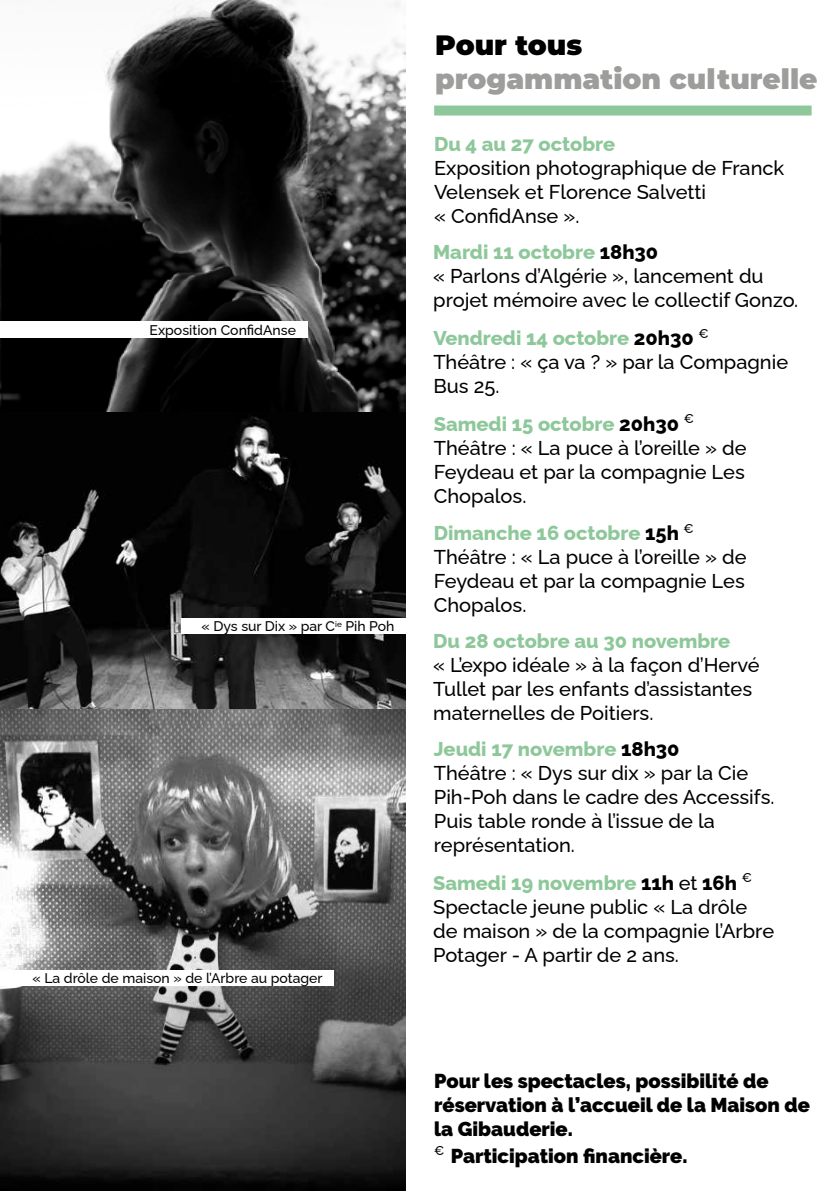
<style>
.page{position:relative;width:840px;height:1191px;background:#fff}
.page>*{position:absolute;margin:0;border:0;box-sizing:border-box;transform-origin:0 0}
.t1{font:900 28px "Montserrat";color:#9d9d9c}
.t2{font:900 28px "Montserrat";color:#000}
.t3{font:500 20px/24px "Raleway";color:#000}
.t4{font:900 20px/24px "Raleway";color:#000}
.t5{font:800 20px "Raleway";color:#8ec89a}
.t6{font:500 14px "Raleway";color:#000}
.s1{font-weight:800;color:#8ec89a}
.s2{font-weight:800}
</style>
<div class="page">
<div style="left:434px;top:105px;width:377px;height:10px;background:#8ec89a"></div>
<img style="left:0;top:708px;width:405px;height:483px">
<img style="left:0;top:411px;width:405px;height:297px">
<img style="left:0;top:0;width:405px;height:411px">
<div style="left:0;top:969px;width:333px;height:16px;background:#fff"></div>
<div style="left:181px;top:618px;width:224px;height:16px;background:#fff"></div>
<div style="left:0;top:321px;width:307px;height:16px;background:#fff"></div>
<p class="t6" style="left:149px;top:318px;width:148px">Exposition ConfidAnse</p>
<p class="t6" style="left:201px;top:615px;width:194px">« Dys sur Dix » par C<sup>ie</sup> Pih Poh</p>
<p class="t6" style="left:32px;top:966px;width:291px">« La drôle de maison » de l’Arbre au potager</p>
<h1 class="t2" style="left:435px;top:24px;width:149px">Pour tous</h1>
<h1 class="t1" style="left:435px;top:58px;width:383px">progammation culturelle</h1>
<p class="t5" style="left:434px;top:128px;width:182px">Du 4 au 27 octobre</p>
<p class="t3" style="left:434px;top:154px;width:351px">Exposition photographique de Franck<br>Velensek et Florence Salvetti<br>« ConfidAnse ».</p>
<p class="t3" style="left:433px;top:238px;width:366px"><span class="s1">Mardi 11 octobre</span> <span class="s2">18h30<br></span>« Parlons d’Algérie », lancement du projet mémoire avec le collectif Gonzo.</p>
<p class="t3" style="left:433px;top:324px;width:356px"><span class="s1">Vendredi 14 octobre</span> <span class="s2">20h30</span> <sup>€<br></sup>Théâtre : « ça va ? » par la Compagnie<br>Bus 25.</p>
<p class="t3" style="left:433px;top:409px;width:314px"><span class="s1">Samedi 15 octobre</span> <span class="s2">20h30</span> <sup>€<br></sup>Théâtre : « La puce à l’oreille » de<br>Feydeau et par la compagnie Les<br>Chopalos.</p>
<p class="t3" style="left:433px;top:519px;width:314px"><span class="s1">Dimanche 16 octobre</span> <span class="s2">15h</span> <sup>€<br></sup>Théâtre : « La puce à l’oreille » de<br>Feydeau et par la compagnie Les<br>Chopalos.</p>
<p class="t5" style="left:433px;top:625px;width:298px">Du 28 octobre au 30 novembre</p>
<p class="t3" style="left:433px;top:651px;width:328px">« L’expo idéale » à la façon d’Hervé<br>Tullet par les enfants d’assistantes maternelles de Poitiers.</p>
<p class="t3" style="left:433px;top:735px;width:342px"><span class="s1">Jeudi 17 novembre</span> <span class="s2">18h30<br></span>Théâtre : « Dys sur dix » par la Cie<br>Pih-Poh dans le cadre des Accessifs.<br>Puis table ronde à l’issue de la représentation.</p>
<p class="t3" style="left:433px;top:868px;width:342px"><span class="s1">Samedi 19 novembre</span> <span class="s2">11h</span> et <span class="s2">16h</span> <sup>€<br></sup>Spectacle jeune public « La drôle de maison » de la compagnie l’Arbre<br>Potager - A partir de 2 ans.</p>
<p class="t4" style="left:434px;top:1069px;width:377px">Pour les spectacles, possibilité de réservation à l’accueil de la Maison de la Gibauderie.</p>
<p class="t4" style="left:434px;top:1143px;width:255px"><sup>€</sup> Participation financière.</p>
</div>
